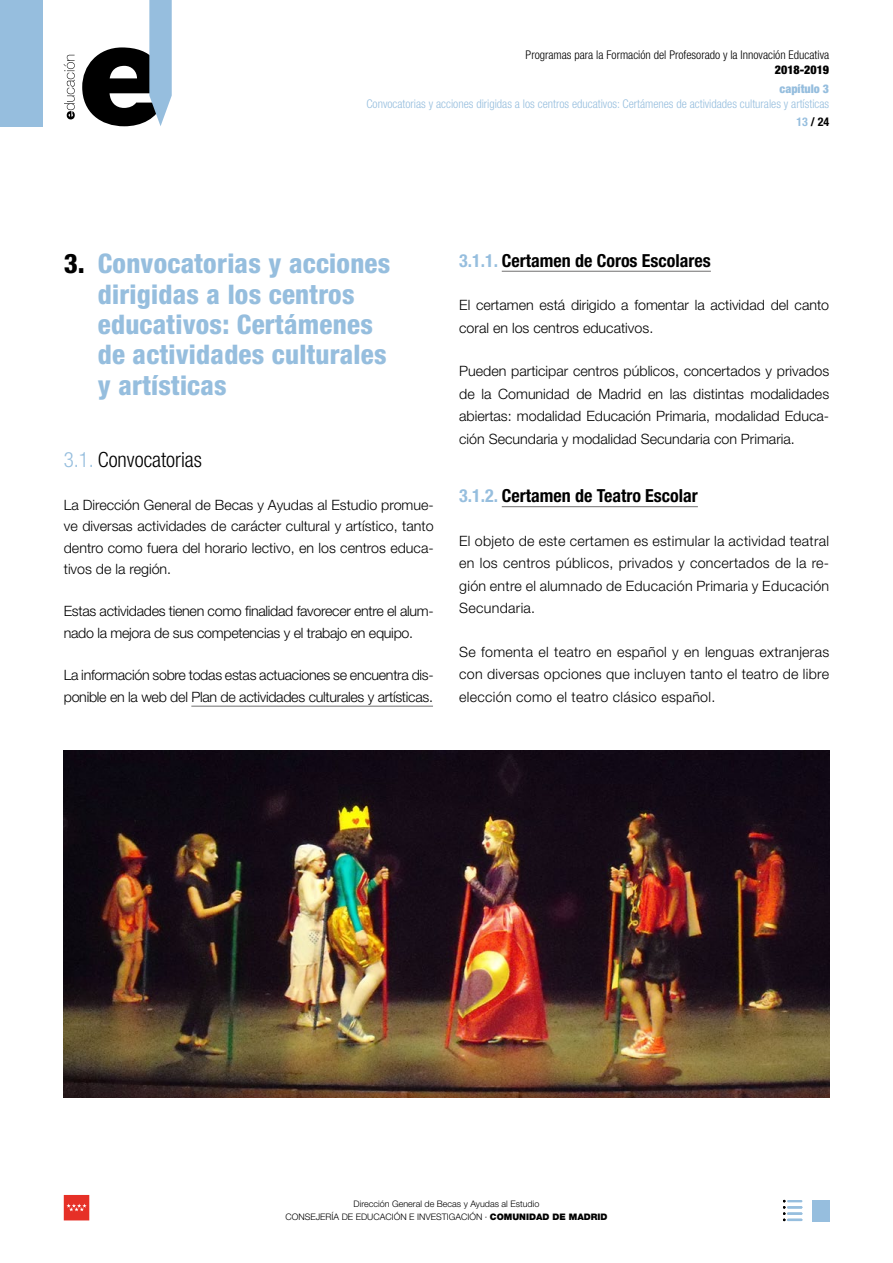
<style>
.page{position:relative;width:893px;height:1263px;background:#fff}
.page>*{position:absolute;margin:0;border:0;box-sizing:border-box;transform-origin:0 0}
.t1{font:800 condensed 27px/30.5px "Helvetica Neue LT Std";letter-spacing:.01em;color:#96bede}
.t2{font:300 condensed 21px "Helvetica Neue LT Std";color:#000}
.t3{font:700 condensed 18px "Helvetica Neue LT Std";color:#000}
.t4{font:300 14.25px/22.5px "Helvetica Neue LT Std";color:#000;text-align:justify}
.t5{font:300 14.25px/21.5px "Helvetica Neue LT Std";letter-spacing:-.02em;color:#000}
.t6{font:300 condensed 12px "Helvetica Neue LT Std";color:#96bede}
.t7{font:300 condensed 12px "Helvetica Neue LT Std";color:#000}
.t8{font:900 condensed 12px "Helvetica Neue LT Std";color:#000}
.t9{font:900 condensed 12px "Helvetica Neue LT Std";color:#96bede}
.t10{font:700 condensed 12px "Helvetica Neue LT Std";color:#000}
.t11{font:300 9px/13.5px "Helvetica Neue LT Std";color:#000;text-align:center}
.s1{color:#96bede}
.s2{color:#000}
.s3{font-weight:900}
</style>
<div class="page">
<hr style="left:191px;top:706px;width:242px;height:1px;background:#706f6f">
<hr style="left:502px;top:271px;width:209px;height:1px;background:#706f6f">
<hr style="left:502px;top:506px;width:196px;height:1px;background:#706f6f">
<img style="left:64px;top:750px;width:765px;height:348px">
<div style="left:64px;top:1195px;width:25px;height:25px;background:#e63027"></div>
<svg style="left:66px;top:1203px;width:21px;height:8px"></svg>
<div style="left:812px;top:1200px;width:17px;height:21px;background:#96bede"></div>
<svg style="left:783px;top:1200px;width:19px;height:21px"></svg>
<svg style="left:64px;top:55px;width:11px;height:64px"></svg>
<svg style="left:82px;top:0;width:90px;height:126px"></svg>
<div style="left:0;top:0;width:43px;height:126px;background:#96bede"></div>
<p class="t7" style="left:526px;top:48px;width:305px">Programas para la Formación del Profesorado y la Innovación Educativa</p>
<p class="t8" style="left:775px;top:62px;width:56px">2018-2019</p>
<p class="t9" style="left:780px;top:81px;width:51px">capítulo 3</p>
<p class="t6" style="left:366px;top:97px;width:464px">Convocatorias y acciones dirigidas a los centros educativos: Certámenes de actividades culturales y artísticas</p>
<p class="t10" style="left:796px;top:115px;width:34px"><span class="s1">13</span> / 24</p>
<h1 class="t1" style="left:98px;top:248px;width:294px;text-indent:-34px"><span class="s2">3.</span> Convocatorias y acciones dirigidas a los centros educativos: Certámenes de actividades culturales y artísticas</h1>
<h2 class="t2" style="left:64px;top:448px;width:140px"><span class="s1">3.1.</span> Convocatorias</h2>
<p class="t4" style="left:64px;top:494px;width:371px;line-height:21.5px">La Dirección General de Becas y Ayudas al Estudio promue&shy;ve diversas actividades de carácter cultural y artístico, tanto dentro como fuera del horario lectivo, en los centros educa&shy;tivos de la región.</p>
<p class="t5" style="left:64px;top:600px;width:371px">Estas actividades tienen como finalidad favorecer entre el alum&shy;nado la mejora de sus competencias y el trabajo en equipo.</p>
<p class="t5" style="left:64px;top:664px;width:371px">La información sobre todas estas actuaciones se encuentra dis&shy;ponible en la web del Plan de actividades culturales y artísticas.</p>
<p class="t3" style="left:459px;top:249px;width:253px"><span class="s1">3.1.1.</span> Certamen de Coros Escolares</p>
<p class="t4" style="left:459px;top:294px;width:371px">El certamen está dirigido a fomentar la actividad del canto coral en los centros educativos.</p>
<p class="t4" style="left:459px;top:360px;width:371px">Pueden participar centros públicos, concertados y privados de la Comunidad de Madrid en las distintas modalidades abiertas: modalidad Educación Primaria, modalidad Educa&shy;ción Secundaria y modalidad Secundaria con Primaria.</p>
<p class="t3" style="left:459px;top:485px;width:240px"><span class="s1">3.1.2.</span> Certamen de Teatro Escolar</p>
<p class="t4" style="left:459px;top:529px;width:371px">El objeto de este certamen es estimular la actividad teatral en los centros públicos, privados y concertados de la re&shy;gión entre el alumnado de Educación Primaria y Educación Secundaria.</p>
<p class="t4" style="left:459px;top:640px;width:371px">Se fomenta el teatro en español y en lenguas extranjeras con diversas opciones que incluyen tanto el teatro de libre elección como el teatro clásico español.</p>
<p class="t11" style="left:285px;top:1197px;width:324px">Dirección General de Becas y Ayudas al Estudio<br>CONSEJERÍA DE EDUCACIÓN E INVESTIGACIÓN · <span class="s3">COMUNIDAD DE MADRID</span></p>
</div>
